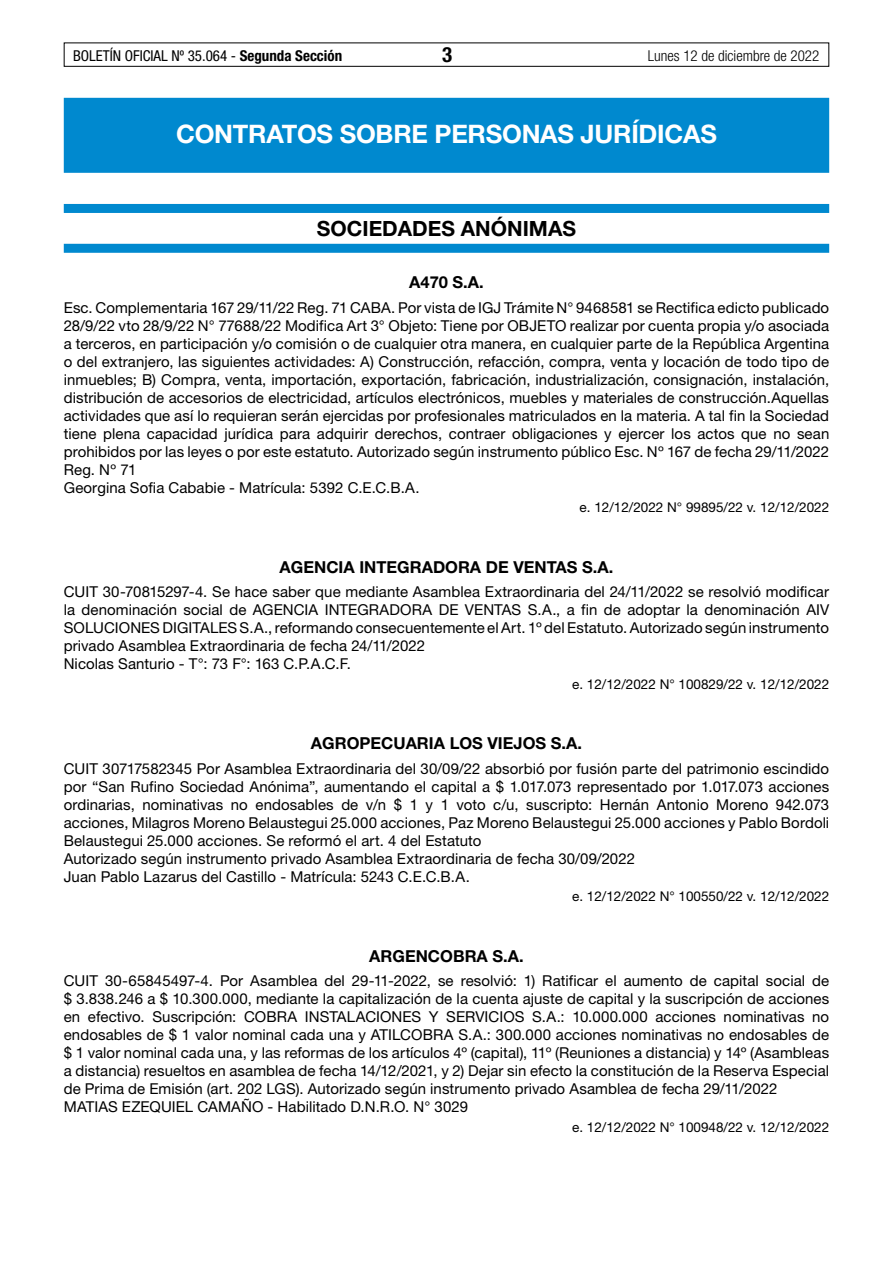
<style>
.page{position:relative;width:893px;height:1263px;background:#fff}
.page>*{position:absolute;margin:0;border:0;box-sizing:border-box;transform-origin:0 0}
.t1{font:700 25.5px "Helvetica Neue LT Std";letter-spacing:-.01em;color:#fff}
.t2{font:700 21px "Helvetica Neue LT Std";color:#000}
.t3{font:700 condensed 21px "Helvetica Neue LT Std";color:#000}
.t4{font:700 16.5px "Helvetica Neue LT Std";color:#000}
.t5{font:15px/18px "Helvetica Neue LT Std";letter-spacing:.005em;color:#000}
.t6{font:condensed 15px "Helvetica Neue LT Std";color:#000}
.t7{font:300 condensed 15px "Helvetica Neue LT Std";color:#000}
.t8{font:13.5px "Helvetica Neue LT Std";color:#000}
.s1{font-weight:700}
</style>
<div class="page">
<div style="left:64px;top:43px;width:765px;height:24px;border:1px solid #000"></div>
<div style="left:64px;top:98px;width:765px;height:75px;background:#0089cf"></div>
<div style="left:64px;top:204px;width:765px;height:9px;background:#0089cf"></div>
<div style="left:64px;top:244px;width:765px;height:9px;background:#0089cf"></div>
<p class="t6" style="left:73px;top:47px;width:271px">BOLETÍN OFICIAL Nº 35.064 - <span class="s1">Segunda Sección</span></p>
<h2 class="t3" style="left:442px;top:42px;width:12px">3</h2>
<p class="t7" style="left:648px;top:47px;width:173px">Lunes 12 de diciembre de 2022</p>
<h1 class="t1" style="left:176px;top:118px;width:542px">CONTRATOS SOBRE PERSONAS JURÍDICAS</h1>
<h2 class="t2" style="left:317px;top:216px;width:261px">SOCIEDADES ANÓNIMAS</h2>
<p class="t4" style="left:409px;top:272px;width:76px">A470 S.A.</p>
<p class="t5" style="left:64px;top:298px;width:767px">Esc. Complementaria 167 29/11/22 Reg. 71 CABA. Por vista de IGJ Trámite N° 9468581 se Rectifica edicto publicado 28/9/22 vto 28/9/22 N° 77688/22 Modifica Art 3° Objeto: Tiene por OBJETO realizar por cuenta propia y/o asociada a terceros, en participación y/o comisión o de cualquier otra manera, en cualquier parte de la República Argentina o del extranjero, las siguientes actividades: A) Construcción, refacción, compra, venta y locación de todo tipo de inmuebles; B) Compra, venta, importación, exportación, fabricación, industrialización, consignación, instalación, distribución de accesorios de electricidad, artículos electrónicos, muebles y materiales de construcción.Aquellas actividades que así lo requieran serán ejercidas por profesionales matriculados en la materia. A tal fin la Sociedad tiene plena capacidad jurídica para adquirir derechos, contraer obligaciones y ejercer los actos que no sean prohibidos por las leyes o por este estatuto. Autorizado según instrumento público Esc. Nº 167 de fecha 29/11/2022<br>Reg. Nº 71<br>Georgina Sofia Cababie - Matrícula: 5392 C.E.C.B.A.</p>
<p class="t8" style="left:580px;top:499px;width:251px">e. 12/12/2022 N° 99895/22 v. 12/12/2022</p>
<p class="t4" style="left:280px;top:557px;width:335px">AGENCIA INTEGRADORA DE VENTAS S.A.</p>
<p class="t5" style="left:64px;top:583px;width:767px">CUIT 30-70815297-4. Se hace saber que mediante Asamblea Extraordinaria del 24/11/2022 se resolvió modificar la denominación social de AGENCIA INTEGRADORA DE VENTAS S.A., a fin de adoptar la denominación AIV SOLUCIONES DIGITALES S.A., reformando consecuentemente el Art. 1º del Estatuto. Autorizado según instrumento privado Asamblea Extraordinaria de fecha 24/11/2022<br>Nicolas Santurio - T°: 73 F°: 163 C.P.A.C.F.</p>
<p class="t8" style="left:572px;top:676px;width:259px">e. 12/12/2022 N° 100829/22 v. 12/12/2022</p>
<p class="t4" style="left:311px;top:733px;width:273px">AGROPECUARIA LOS VIEJOS S.A.</p>
<p class="t5" style="left:64px;top:759px;width:767px">CUIT 30717582345 Por Asamblea Extraordinaria del 30/09/22 absorbió por fusión parte del patrimonio escindido por “San Rufino Sociedad Anónima”, aumentando el capital a $ 1.017.073 representado por 1.017.073 acciones ordinarias, nominativas no endosables de v/n $ 1 y 1 voto c/u, suscripto: Hernán Antonio Moreno 942.073 acciones, Milagros Moreno Belaustegui 25.000 acciones, Paz Moreno Belaustegui 25.000 acciones y Pablo Bordoli Belaustegui 25.000 acciones. Se reformó el art. 4 del Estatuto<br>Autorizado según instrumento privado Asamblea Extraordinaria de fecha 30/09/2022<br>Juan Pablo Lazarus del Castillo - Matrícula: 5243 C.E.C.B.A.</p>
<p class="t8" style="left:572px;top:888px;width:259px">e. 12/12/2022 N° 100550/22 v. 12/12/2022</p>
<p class="t4" style="left:369px;top:945px;width:156px">ARGENCOBRA S.A.</p>
<p class="t5" style="left:64px;top:971px;width:767px">CUIT 30-65845497-4. Por Asamblea del 29-11-2022, se resolvió: 1) Ratificar el aumento de capital social de $ 3.838.246 a $ 10.300.000, mediante la capitalización de la cuenta ajuste de capital y la suscripción de acciones en efectivo. Suscripción: COBRA INSTALACIONES Y SERVICIOS S.A.: 10.000.000 acciones nominativas no endosables de $ 1 valor nominal cada una y ATILCOBRA S.A.: 300.000 acciones nominativas no endosables de $ 1 valor nominal cada una, y las reformas de los artículos 4º (capital), 11º (Reuniones a distancia) y 14º (Asambleas a distancia) resueltos en asamblea de fecha 14/12/2021, y 2) Dejar sin efecto la constitución de la Reserva Especial de Prima de Emisión (art. 202 LGS). Autorizado según instrumento privado Asamblea de fecha 29/11/2022<br>MATIAS EZEQUIEL CAMAÑO - Habilitado D.N.R.O. N° 3029</p>
<p class="t8" style="left:572px;top:1119px;width:259px">e. 12/12/2022 N° 100948/22 v. 12/12/2022</p>
</div>
